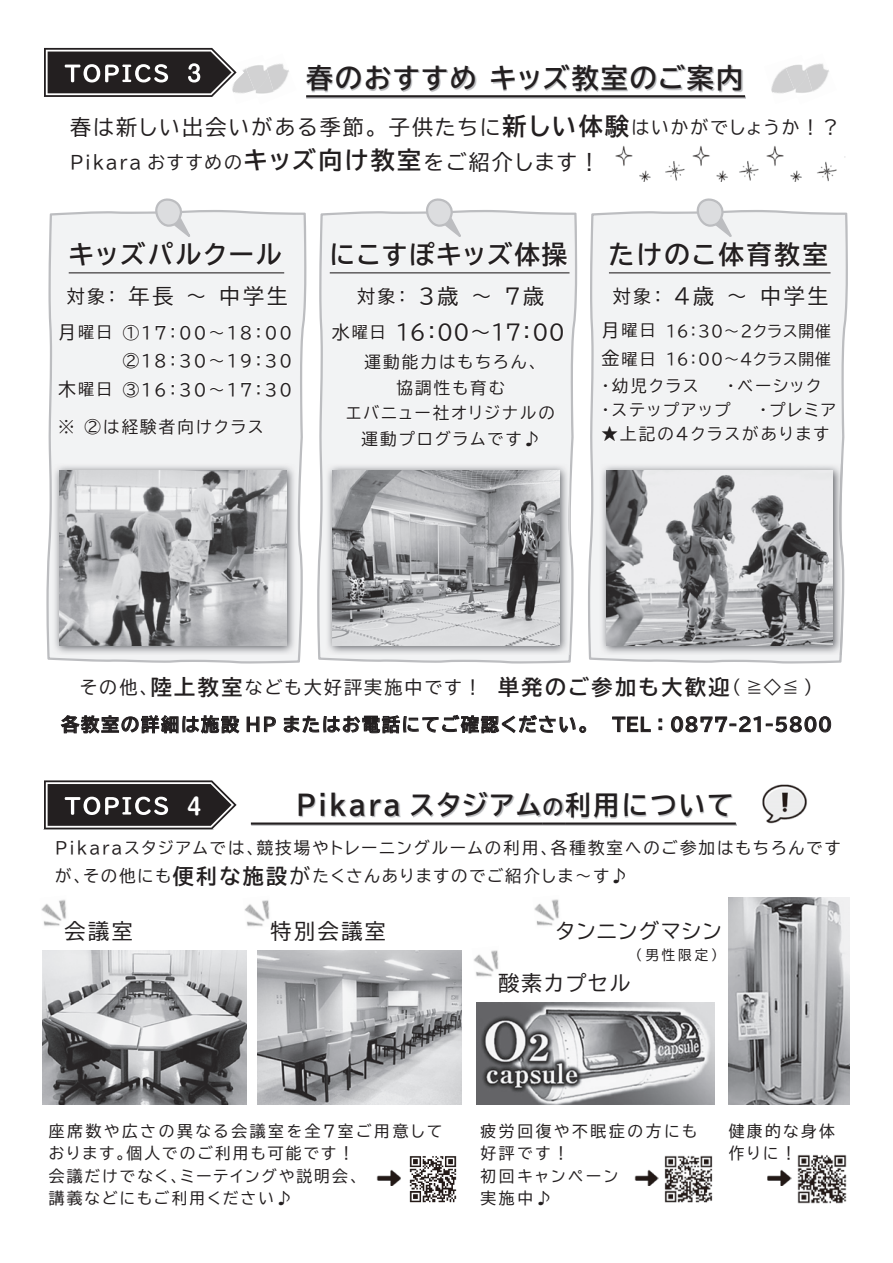
<style>
.page{position:relative;width:893px;height:1263px;background:#fff}
.page>*{position:absolute;margin:0;border:0;box-sizing:border-box;transform-origin:0 0}
.t1{font:27px "BIZ UDP Gothic Bold";letter-spacing:.09em;color:#231f20}
.t2{font:25.5px "BIZ UDP Gothic Bold";letter-spacing:.1em;color:#231f20}
.t3{font:25.5px "BIZ UDP Gothic Bold";letter-spacing:.08em;color:#231f20}
.t4{font:22.5px "Shin M Go Pro De Bold 90 msp RKSJ H";color:#fff}
.t5{font:21px "BIZ UDP Gothic";letter-spacing:.1em;color:#231f20}
.t6{font:21px "BIZ UDP Gothic";letter-spacing:.08em;color:#231f20}
.t7{font:18px "BIZ UDP Gothic Bold";letter-spacing:.11em;color:#231f20}
.t8{font:18px "BIZ UDP Gothic";letter-spacing:.12em;color:#231f20}
.t9{font:18px "BIZ UDP Gothic";letter-spacing:.1em;color:#231f20}
.t10{font:16.5px/25.5px "BIZ UDP Gothic";letter-spacing:.13em;color:#231f20}
.t11{font:15.75px/22.5px "BIZ UDP Gothic";letter-spacing:.135em;color:#231f20}
.t12{font:15.75px/22.5px "BIZ UDP Gothic";letter-spacing:.17em;color:#231f20}
.t13{font:15.75px/28.5px "BIZ UDP Gothic";letter-spacing:.05em;color:#231f20}
.t14{font:13.5px "BIZ UDP Gothic";color:#231f20}
.s1{font-family:"BIZ UDP Gothic Bold";font-size:24px}
.s2{font-size:18px}
.s3{font-size:21px}
.s4{font-family:"BIZ UDP Gothic Bold";font-size:21px}
</style>
<div class="page">
<svg style="left:46px;top:210px;width:260px;height:451px;fill:#f2f3f4"></svg>
<svg style="left:317px;top:212px;width:260px;height:441px;fill:#f2f3f4"></svg>
<svg style="left:588px;top:212px;width:260px;height:451px;fill:#f2f3f4"></svg>
<img style="left:534px;top:899px;width:25px;height:27px">
<img style="left:474px;top:950px;width:25px;height:27px">
<img style="left:41px;top:899px;width:25px;height:27px">
<img style="left:244px;top:900px;width:26px;height:27px">
<img style="left:274px;top:63px;width:15px;height:28px">
<img style="left:244px;top:68px;width:2px;height:25px">
<img style="left:246px;top:65px;width:28px;height:29px">
<img style="left:813px;top:63px;width:16px;height:29px">
<img style="left:771px;top:68px;width:15px;height:26px">
<img style="left:786px;top:64px;width:27px;height:29px">
<img style="left:639px;top:174px;width:163px;height:8px">
<img style="left:817px;top:156px;width:28px;height:26px">
<img style="left:444px;top:1156px;width:13px;height:47px">
<img style="left:697px;top:1155px;width:16px;height:48px">
<img style="left:797px;top:1154px;width:50px;height:50px">
<img style="left:767px;top:1169px;width:24px;height:17px">
<svg style="left:44px;top:47px;width:200px;height:50px"></svg>
<img style="left:307px;top:65px;width:439px;height:33px">
<hr style="left:306px;top:95px;width:439px;height:2px;background:#231f20">
<svg style="left:615px;top:145px;width:185px;height:29px"></svg>
<svg style="left:61px;top:653px;width:770px;height:80px"></svg>
<svg style="left:65px;top:286px;width:49px;height:20px"></svg>
<svg style="left:128px;top:285px;width:47px;height:23px"></svg>
<svg style="left:186px;top:292px;width:20px;height:8px"></svg>
<svg style="left:220px;top:285px;width:68px;height:22px"></svg>
<svg style="left:356px;top:286px;width:48px;height:20px"></svg>
<svg style="left:419px;top:285px;width:40px;height:23px"></svg>
<svg style="left:472px;top:292px;width:19px;height:8px"></svg>
<svg style="left:505px;top:285px;width:40px;height:23px"></svg>
<svg style="left:611px;top:286px;width:49px;height:20px"></svg>
<svg style="left:673px;top:285px;width:42px;height:23px"></svg>
<svg style="left:727px;top:292px;width:19px;height:8px"></svg>
<svg style="left:761px;top:285px;width:68px;height:22px"></svg>
<svg style="left:58px;top:323px;width:53px;height:20px"></svg>
<svg style="left:57px;top:379px;width:54px;height:20px"></svg>
<svg style="left:330px;top:322px;width:55px;height:20px"></svg>
<svg style="left:601px;top:321px;width:53px;height:19px"></svg>
<svg style="left:600px;top:349px;width:54px;height:19px"></svg>
<svg style="left:58px;top:418px;width:17px;height:17px"></svg>
<svg style="left:83px;top:417px;width:181px;height:19px"></svg>
<svg style="left:346px;top:353px;width:209px;height:69px"></svg>
<svg style="left:360px;top:429px;width:179px;height:22px"></svg>
<svg style="left:598px;top:376px;width:238px;height:79px"></svg>
<svg style="left:122px;top:323px;width:27px;height:19px"></svg>
<svg style="left:155px;top:324px;width:137px;height:17px"></svg>
<svg style="left:122px;top:351px;width:170px;height:19px"></svg>
<svg style="left:122px;top:380px;width:170px;height:19px"></svg>
<svg style="left:397px;top:321px;width:167px;height:21px"></svg>
<svg style="left:666px;top:322px;width:166px;height:17px"></svg>
<svg style="left:666px;top:348px;width:166px;height:20px"></svg>
<hr style="left:69px;top:272px;width:215px;height:1px;background:#231f20">
<svg style="left:69px;top:198px;width:157px;height:70px"></svg>
<div style="left:230px;top:252px;width:23px;height:4px;border:1px solid #fff"></div>
<svg style="left:255px;top:242px;width:28px;height:25px"></svg>
<hr style="left:330px;top:272px;width:239px;height:1px;background:#231f20">
<svg style="left:331px;top:198px;width:238px;height:70px"></svg>
<hr style="left:609px;top:272px;width:221px;height:1px;background:#231f20">
<svg style="left:609px;top:198px;width:219px;height:71px"></svg>
<img style="left:53px;top:464px;width:243px;height:191px">
<img style="left:59px;top:470px;width:227px;height:175px">
<img style="left:326px;top:464px;width:243px;height:191px">
<img style="left:568px;top:476px;width:1px;height:179px">
<img style="left:333px;top:470px;width:227px;height:175px">
<img style="left:599px;top:464px;width:240px;height:191px">
<img style="left:839px;top:464px;width:4px;height:191px">
<img style="left:606px;top:470px;width:227px;height:175px">
<svg style="left:43px;top:780px;width:764px;height:50px"></svg>
<svg style="left:376px;top:1156px;width:68px;height:47px"></svg>
<svg style="left:634px;top:1155px;width:63px;height:48px"></svg>
<svg style="left:797px;top:1154px;width:39px;height:8px"></svg>
<img style="left:43px;top:951px;width:203px;height:154px">
<img style="left:258px;top:951px;width:203px;height:154px">
<img style="left:729px;top:897px;width:121px;height:208px">
<img style="left:476px;top:1002px;width:238px;height:102px">
<h1 class="t1" style="left:306px;top:64px;width:438px">春のおすすめ キッズ教室のご案内</h1>
<p class="t5" style="left:70px;top:117px;width:771px">春は新しい出会いがある季節。子供たちに<span class="s1">新しい体験</span><span class="s2">はいかがでしょうか！？</span></p>
<p class="t9" style="left:70px;top:153px;width:531px">Pikara おすすめの<span class="s1">キッズ向け教室</span><span class="s3">をご紹介します！</span></p>
<h2 class="t2" style="left:69px;top:242px;width:214px">キッズパルクール</h2>
<h2 class="t3" style="left:330px;top:242px;width:239px">にこすぽキッズ体操</h2>
<h2 class="t2" style="left:609px;top:242px;width:221px">たけのこ体育教室</h2>
<p class="t5" style="left:67px;top:286px;width:222px"><span class="s2">対象：</span> 年長 ～ 中学生</p>
<p class="t5" style="left:357px;top:286px;width:189px"><span class="s2">対象：</span> ３歳 ～ ７歳</p>
<p class="t5" style="left:613px;top:286px;width:217px"><span class="s2">対象：</span> ４歳 ～ 中学生</p>
<p class="t11" style="left:58px;top:321px;width:55px"><span class="s2">月</span>曜日</p>
<p class="t11" style="left:58px;top:378px;width:55px"><span class="s2">木</span>曜日</p>
<p class="t11" style="left:332px;top:321px;width:55px"><span class="s2">水</span>曜日</p>
<p class="t11" style="left:601px;top:316px;width:55px;line-height:28.5px"><span class="s2">月</span>曜日<span class="s2">金</span>曜日</p>
<p class="t10" style="left:123px;top:318px;width:171px;line-height:28.5px;text-align:justify">①17：00～18：00<br>②１８：30～19：30<br>③１６：30～17：30</p>
<p class="t5" style="left:396px;top:322px;width:170px">16：00～17：00</p>
<p class="t13" style="left:666px;top:316px;width:166px">16：30～２クラス開催<br>1６：00～４クラス開催</p>
<p class="t10" style="left:346px;top:349px;width:210px;text-align:center">運動能力はもちろん、<br>協調性も育む<br>エバニュー社オリジナルの運動プログラムです♪</p>
<p class="t10" style="left:601px;top:374px;width:236px;line-height:24px">・幼児クラス　　・ベーシック<br>・ステップアップ　　・プレミア</p>
<p class="t10" style="left:601px;top:421px;width:229px">★上記の４クラスがあります</p>
<p class="t10" style="left:58px;top:414px;width:207px">※ ②は経験者向けクラス</p>
<p class="t8" style="left:80px;top:678px;width:734px">その他、<span class="s4">陸上教室</span>なども大好評実施中です！　<span class="s4">単発のご参加も大歓迎</span>( ≧◇≦ )</p>
<p class="t7" style="left:61px;top:715px;width:772px">各教室の詳細は施設 HP またはお電話にてご確認ください。　TEL ： 0877-21-5800</p>
<h3 class="t4" style="left:187px;top:788px;width:16px">4</h3>
<h1 class="t1" style="left:251px;top:792px;width:484px">　　 Pikara スタジアム<span class="s3">の</span>利用について</h1>
<p class="t10" style="left:55px;top:834px;width:787px;line-height:27.8px">Ｐｉｋａｒａスタジアムでは、競技場やトレーニングルームの利用、各種教室へのご参加はもちろんですが、その他にも<span class="s4">便利な施設</span><span class="s3">が</span>たくさんありますのでご紹介しま～す♪</p>
<p class="t5" style="left:64px;top:921px;width:70px">会議室</p>
<p class="t5" style="left:270px;top:921px;width:117px">特別会議室</p>
<p class="t6" style="left:556px;top:921px;width:167px">タンニングマシン</p>
<p class="t14" style="left:636px;top:948px;width:84px">（男性限定）</p>
<p class="t5" style="left:498px;top:972px;width:133px">酸素カプセル</p>
<p class="t11" style="left:49px;top:1119px;width:395px">座席数や広さの異なる会議室を全７室ご用意しております。個人でのご利用も可能です！<br>会議だけでなく、ミーテイングや説明会、<br>講義などにもご利用ください♪</p>
<p class="t12" style="left:480px;top:1119px;width:218px">疲労回復や不眠症の方にも好評です！<br>初回キャンペーン<br>実施中♪</p>
<p class="t11" style="left:729px;top:1119px;width:107px">健康的な身体作りに！</p>
</div>
